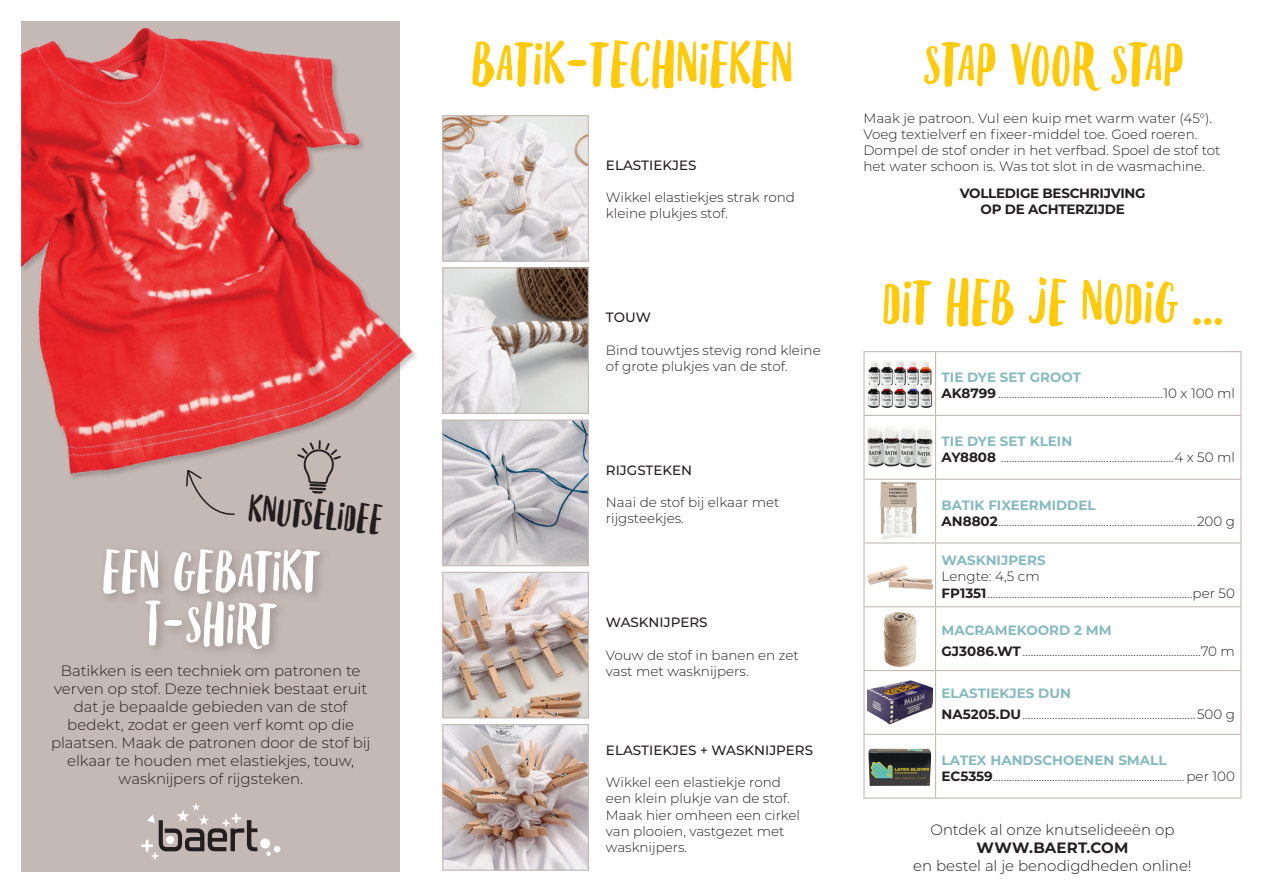
<style>
.page{position:relative;width:1263px;height:893px;background:#fff}
.page>*{position:absolute;margin:0;border:0;box-sizing:border-box;transform-origin:0 0}
.t1{font:67.5px "Le Gourmet Bouncy";color:#feca0a}
.t2{font:63px "Le Gourmet Bouncy";color:#fff}
.t3{font:43.2px "Le Gourmet Bouncy";color:#231f20}
._2015_intro{font:300 15px/18px "Montserrat";letter-spacing:-.005em;color:#231f20;text-align:center}
._2015_intro-2{font:700 15px "Montserrat";letter-spacing:.01em;color:#231f20}
.t4{font:300 13.5px/16.2px "Montserrat";color:#231f20}
.t5{font:700 13.5px "Montserrat";color:#86bac1}
.t6{font:500 13.5px "Montserrat";color:#231f20}
.t7{font:700 13.5px "Montserrat";letter-spacing:-.02em;color:#231f20}
.s1{font-weight:700}
</style>
<div class="page">
<div style="left:21px;top:21px;width:379px;height:851px;background:#c5b9b5"></div>
<img style="left:21px;top:27px;width:395px;height:452px">
<hr style="left:863px;top:351px;width:72px;height:1px;background:#c5b9b5">
<hr style="left:863px;top:352px;width:1px;height:63px;background:#c5b9b5">
<hr style="left:935px;top:351px;width:306px;height:1px;background:#c5b9b5">
<hr style="left:935px;top:352px;width:1px;height:63px;background:#c5b9b5">
<hr style="left:1240px;top:352px;width:1px;height:63px;background:#c5b9b5">
<hr style="left:863px;top:415px;width:72px;height:1px;background:#c5b9b5">
<hr style="left:863px;top:416px;width:1px;height:63px;background:#c5b9b5">
<hr style="left:935px;top:415px;width:306px;height:1px;background:#c5b9b5">
<hr style="left:935px;top:416px;width:1px;height:63px;background:#c5b9b5">
<hr style="left:1240px;top:416px;width:1px;height:63px;background:#c5b9b5">
<hr style="left:863px;top:479px;width:72px;height:1px;background:#c5b9b5">
<hr style="left:863px;top:480px;width:1px;height:62px;background:#c5b9b5">
<hr style="left:935px;top:479px;width:306px;height:1px;background:#c5b9b5">
<hr style="left:935px;top:480px;width:1px;height:62px;background:#c5b9b5">
<hr style="left:1240px;top:480px;width:1px;height:62px;background:#c5b9b5">
<hr style="left:863px;top:542px;width:72px;height:1px;background:#c5b9b5">
<hr style="left:863px;top:543px;width:1px;height:63px;background:#c5b9b5">
<hr style="left:935px;top:542px;width:306px;height:1px;background:#c5b9b5">
<hr style="left:935px;top:543px;width:1px;height:63px;background:#c5b9b5">
<hr style="left:1240px;top:543px;width:1px;height:63px;background:#c5b9b5">
<hr style="left:863px;top:606px;width:72px;height:1px;background:#c5b9b5">
<hr style="left:863px;top:607px;width:1px;height:63px;background:#c5b9b5">
<hr style="left:935px;top:606px;width:306px;height:1px;background:#c5b9b5">
<hr style="left:935px;top:607px;width:1px;height:63px;background:#c5b9b5">
<hr style="left:1240px;top:607px;width:1px;height:63px;background:#c5b9b5">
<hr style="left:863px;top:670px;width:72px;height:1px;background:#c5b9b5">
<hr style="left:863px;top:671px;width:1px;height:63px;background:#c5b9b5">
<hr style="left:935px;top:670px;width:306px;height:1px;background:#c5b9b5">
<hr style="left:935px;top:671px;width:1px;height:63px;background:#c5b9b5">
<hr style="left:1240px;top:671px;width:1px;height:63px;background:#c5b9b5">
<hr style="left:863px;top:734px;width:72px;height:1px;background:#c5b9b5">
<hr style="left:863px;top:735px;width:1px;height:62px;background:#c5b9b5">
<hr style="left:935px;top:734px;width:306px;height:1px;background:#c5b9b5">
<hr style="left:935px;top:735px;width:1px;height:62px;background:#c5b9b5">
<hr style="left:1240px;top:735px;width:1px;height:62px;background:#c5b9b5">
<hr style="left:863px;top:797px;width:72px;height:2px;background:#c5b9b5">
<hr style="left:935px;top:797px;width:306px;height:2px;background:#c5b9b5">
<div style="left:97px;top:544px;width:234px;height:117px;background:#231f20;opacity:.25"></div>
<div style="left:260px;top:838px;width:10px;height:10px;background:#fff;border-radius:50%"></div>
<svg style="left:266px;top:846px;width:14px;height:10px"></svg>
<svg style="left:141px;top:803px;width:116px;height:56px"></svg>
<img style="left:444px;top:117px;width:143px;height:143px">
<div style="left:442px;top:115px;width:147px;height:147px;border:1px solid #c5b9b5"></div>
<img style="left:444px;top:422px;width:143px;height:142px">
<div style="left:442px;top:420px;width:147px;height:146px;border:1px solid #c5b9b5"></div>
<img style="left:444px;top:269px;width:143px;height:143px">
<div style="left:442px;top:267px;width:147px;height:147px;border:1px solid #c5b9b5"></div>
<img style="left:444px;top:574px;width:143px;height:142px">
<div style="left:442px;top:572px;width:147px;height:146px;border:1px solid #c5b9b5"></div>
<img style="left:444px;top:726px;width:143px;height:143px">
<div style="left:442px;top:724px;width:147px;height:147px;border:1px solid #c5b9b5"></div>
<svg style="left:297px;top:440px;width:44px;height:54px"></svg>
<svg style="left:186px;top:468px;width:50px;height:47px"></svg>
<img style="left:867px;top:361px;width:65px;height:47px">
<img style="left:867px;top:427px;width:65px;height:41px">
<img style="left:880px;top:482px;width:37px;height:58px">
<img style="left:867px;top:565px;width:66px;height:25px">
<img style="left:884px;top:612px;width:33px;height:56px">
<img style="left:867px;top:680px;width:66px;height:45px">
<img style="left:868px;top:748px;width:62px;height:38px">
<p class="t3" style="left:250px;top:487px;width:136px;rotate:4deg">knutselidee</p>
<p class="t2" style="left:101px;top:539px;width:220px">een gebatikt</p>
<p class="t2" style="left:144px;top:592px;width:134px">T-shirt</p>
<p class="_2015_intro" style="left:51px;top:662px;width:321px">Batikken is een techniek om patronen te verven op stof. Deze techniek bestaat eruit dat je bepaalde gebieden van de stof bedekt, zodat er geen verf komt op die plaatsen. Maak de patronen door de stof bij elkaar te houden met elastiekjes, touw, wasknijpers of rijgsteken.</p>
<p class="t1" style="left:470px;top:29px;width:324px">batik-technieken</p>
<p class="t1" style="left:922px;top:29px;width:263px">stap voor stap</p>
<p class="t6" style="left:606px;top:155px;width:92px">ELASTIEKJES</p>
<p class="t4" style="left:606px;top:189px;width:191px">Wikkel elastiekjes strak rond kleine plukjes stof.</p>
<p class="t6" style="left:606px;top:308px;width:47px">TOUW</p>
<p class="t4" style="left:606px;top:341px;width:216px">Bind touwtjes stevig rond kleine of grote plukjes van de stof.</p>
<p class="t6" style="left:606px;top:460px;width:88px">RIJGSTEKEN</p>
<p class="t4" style="left:606px;top:494px;width:175px">Naai de stof bij elkaar met rijgsteekjes.</p>
<p class="t6" style="left:606px;top:613px;width:103px">WASKNIJPERS</p>
<p class="t4" style="left:606px;top:646px;width:194px">Vouw de stof in banen en zet vast met wasknijpers.</p>
<p class="t6" style="left:606px;top:741px;width:209px">ELASTIEKJES + WASKNIJPERS</p>
<p class="t4" style="left:606px;top:774px;width:196px">Wikkel een elastiekje rond een klein plukje van de stof.<br>Maak hier omheen een cirkel van plooien, vastgezet met wasknijpers.</p>
<p class="t4" style="left:863px;top:109px;width:359px">Maak je patroon. Vul een kuip met warm water (45°).<br>Voeg textielverf en fixeer-middel toe. Goed roeren.<br>Dompel de stof onder in het verfbad. Spoel de stof tot het water schoon is. Was tot slot in de wasmachine.</p>
<p class="t7" style="left:960px;top:184px;width:187px">VOLLEDIGE BESCHRIJVING</p>
<p class="t7" style="left:981px;top:200px;width:146px">OP DE ACHTERZIJDE</p>
<p class="t1" style="left:881px;top:268px;width:343px">dit heb je nodig ...</p>
<p class="t5" style="left:941px;top:367px;width:141px">TIE DYE SET GROOT</p>
<p class="t4" style="left:941px;top:385px;width:295px"><span class="s1">AK8799</span> .............................................................10 x 100 ml</p>
<p class="t5" style="left:941px;top:431px;width:132px">TIE DYE SET KLEIN</p>
<p class="t4" style="left:941px;top:449px;width:295px"><span class="s1">AY8808</span> ................................................................4 x 50 ml</p>
<p class="t5" style="left:941px;top:495px;width:156px">BATIK FIXEERMIDDEL</p>
<p class="t4" style="left:941px;top:512px;width:295px"><span class="s1">AN8802</span>.........................................................................200 g</p>
<p class="t5" style="left:941px;top:551px;width:106px">WASKNIJPERS</p>
<p class="t4" style="left:941px;top:568px;width:100px">Lengte: 4,5 cm</p>
<p class="t4" style="left:941px;top:584px;width:295px"><span class="s1">FP1351</span>............................................................................per 50</p>
<p class="t5" style="left:941px;top:620px;width:172px">MACRAMEKOORD 2 MM</p>
<p class="t4" style="left:941px;top:642px;width:295px"><span class="s1">GJ3086.WT</span>..................................................................70 m</p>
<p class="t5" style="left:941px;top:684px;width:131px">ELASTIEKJES DUN</p>
<p class="t4" style="left:941px;top:706px;width:295px"><span class="s1">NA5205.DU</span>................................................................500 g</p>
<p class="t5" style="left:941px;top:750px;width:226px">LATEX HANDSCHOENEN SMALL</p>
<p class="t4" style="left:941px;top:767px;width:295px"><span class="s1">EC5359</span>.......................................................................per 100</p>
<p class="_2015_intro" style="left:930px;top:821px;width:245px">Ontdek al onze knutselideeën op</p>
<p class="_2015_intro-2" style="left:976px;top:837px;width:153px">WWW.BAERT.COM</p>
<p class="_2015_intro" style="left:913px;top:857px;width:280px">en bestel al je benodigdheden online!</p>
</div>
